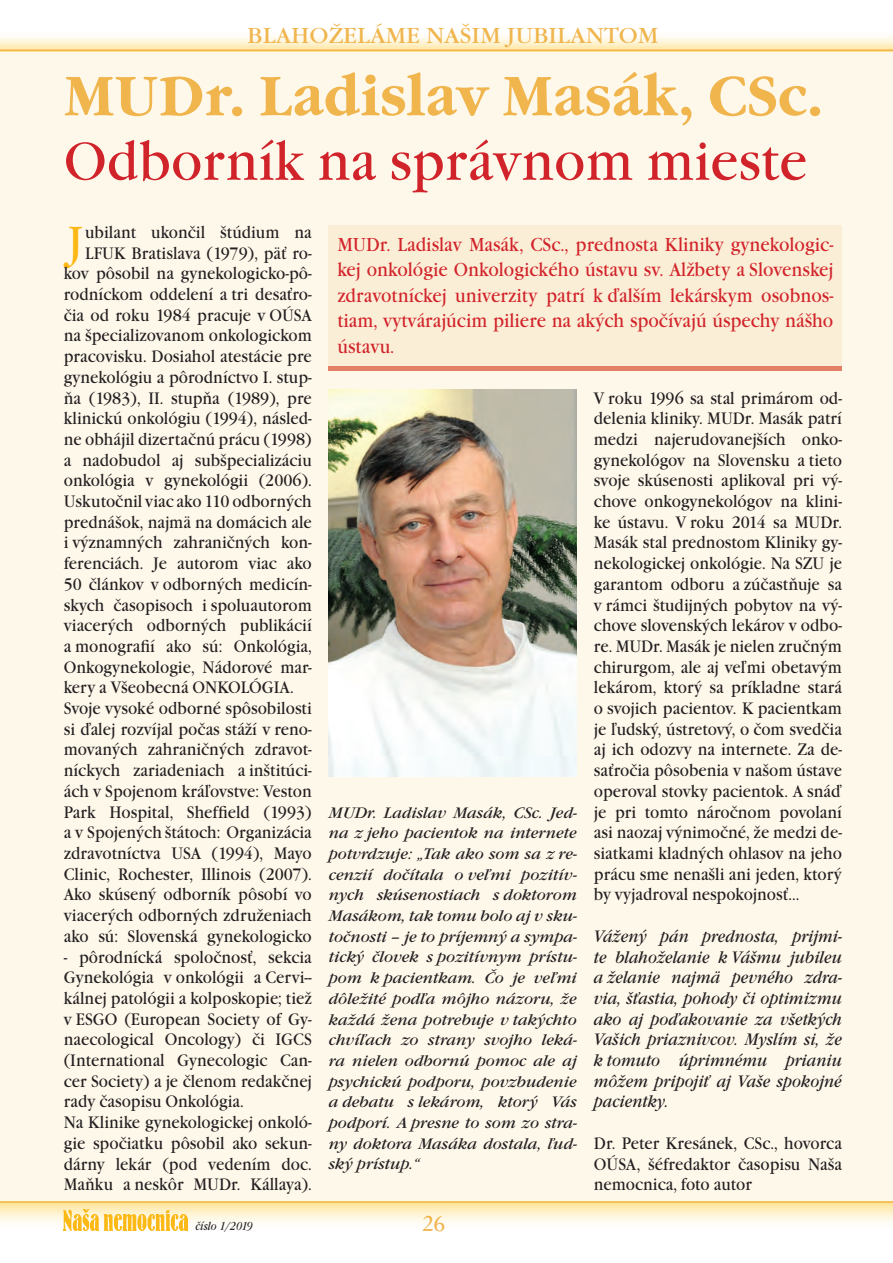
<style>
.page{position:relative;width:893px;height:1263px;background:#fff}
.page>*{position:absolute;margin:0;border:0;box-sizing:border-box;transform-origin:0 0}
.t1{font:700 57px "Garamond Itc TOT";color:#f0b54d;scale:.95 1}
.t2{font:55.5px "Garamond Itc TOT";color:#d1232a;scale:.95 1}
.t3{font:48.15px "Garamond Itc TOT";color:#fcb814;scale:.9 1}
.t4{font:24px "Garamond No 2 TOT";color:#f0b54d;scale:1.04 1}
.t5{font:22.5px "Garamond Itc TOT";color:#f0b54d;scale:1.04 1}
.t6{font:19.5px/25.5px "Garamond Itc TOT";color:#d1232a;text-align:justify;scale:.9 1}
.t7{font:17.25px/20.7px "Garamond Itc TOT";color:#231f20;text-align:justify;scale:.9 1}
.t8{font:italic 17.25px/20.7px "Garamond Itc TOT";color:#231f20;text-align:justify;scale:.9 1}
.t9{font:italic 15.75px/20.7px "Garamond Itc TOT";color:#231f20;text-align:justify}
.t10{font:italic 12px "Garamond Itc TOT";color:#231f20;scale:.85 1}
</style>
<div class="page">
<div style="left:0;top:50px;width:893px;height:1180px;background:#fef8eb"></div>
<div style="left:329px;top:225px;width:513px;height:145px;background:#fbeed6"></div>
<div style="left:329px;top:366px;width:513px;height:5px;background:#e18066"></div>
<img style="left:328px;top:389px;width:248px;height:387px">
<div style="left:0;top:1201px;width:893px;height:30px;background:linear-gradient(to bottom,#fee69d,#feffff)"></div>
<hr style="left:0;top:1201px;width:893px;height:2px;background:#f0b54d">
<svg style="left:0;top:36px;width:893px;height:14px;background:#fdf0cc"></svg>
<hr style="left:0;top:50px;width:893px;height:1px;background:#f0b54d">
<img style="left:64px;top:1210px;width:123px;height:20px">
<h3 class="t5" style="left:247px;top:23px;width:397px">BLAHOŽELÁME NAŠIM JUBILANTOM</h3>
<h1 class="t1" style="left:64px;top:63px;width:801px">MUDr. Ladislav Masák, CSc.</h1>
<h2 class="t2" style="left:64px;top:130px;width:784px">Odborník na správnom mieste</h2>
<h3 class="t3" style="left:68px;top:215px;width:19px">J</h3>
<p class="t7" style="left:85px;top:222px;width:253px">ubilant ukončil štúdium na</p>
<p class="t7" style="left:85px;top:243px;width:253px">LFUK Bratislava (1979), päť ro-</p>
<p class="t7" style="left:64px;top:263px;width:277px">kov pôsobil na gynekologicko-pô-</p>
<p class="t7" style="left:64px;top:284px;width:277px">rodníckom oddelení a tri desaťro-</p>
<p class="t7" style="left:64px;top:305px;width:277px">čia od roku 1984 pracuje v OÚSA</p>
<p class="t7" style="left:64px;top:325px;width:277px">na špecializovanom onkologickom</p>
<p class="t7" style="left:64px;top:346px;width:277px">pracovisku. Dosiahol atestácie pre</p>
<p class="t7" style="left:64px;top:367px;width:277px">gynekológiu a pôrodníctvo I. stup-</p>
<p class="t7" style="left:64px;top:388px;width:277px">ňa (1983), II. stupňa (1989), pre</p>
<p class="t7" style="left:64px;top:408px;width:277px">klinickú onkológiu (1994), násled-</p>
<p class="t7" style="left:64px;top:429px;width:277px">ne obhájil dizertačnú prácu (1998)</p>
<p class="t7" style="left:64px;top:450px;width:277px">a nadobudol aj subšpecializáciu</p>
<p class="t7" style="left:64px;top:470px;width:277px">onkológia v gynekológii (2006).</p>
<p class="t7" style="left:64px;top:491px;width:277px">Uskutočnil viac ako 110 odborných</p>
<p class="t7" style="left:64px;top:512px;width:277px">prednášok, najmä na domácich ale</p>
<p class="t7" style="left:64px;top:532px;width:277px">i významných zahraničných kon-</p>
<p class="t7" style="left:64px;top:553px;width:277px">ferenciách. Je autorom viac ako</p>
<p class="t7" style="left:64px;top:574px;width:277px">50 článkov v odborných medicín-</p>
<p class="t7" style="left:64px;top:595px;width:277px">skych časopisoch i spoluautorom</p>
<p class="t7" style="left:64px;top:615px;width:277px">viacerých odborných publikácií</p>
<p class="t7" style="left:64px;top:636px;width:277px">a monografií ako sú: Onkológia,</p>
<p class="t7" style="left:64px;top:657px;width:277px">Onkogynekologie, Nádorové mar-</p>
<p class="t7" style="left:64px;top:677px;width:257px">kery a Všeobecná ONKOLÓGIA.</p>
<p class="t7" style="left:64px;top:698px;width:277px">Svoje vysoké odborné spôsobilosti</p>
<p class="t7" style="left:64px;top:719px;width:277px">si ďalej rozvíjal počas stáží v reno-</p>
<p class="t7" style="left:64px;top:739px;width:277px">movaných zahraničných zdravot-</p>
<p class="t7" style="left:64px;top:760px;width:277px">níckych zariadeniach a inštitúci-</p>
<p class="t7" style="left:64px;top:781px;width:277px">ách v Spojenom kráľovstve: Veston</p>
<p class="t7" style="left:64px;top:802px;width:277px">Park Hospital, Sheffield (1993)</p>
<p class="t7" style="left:64px;top:822px;width:277px">a v Spojených štátoch: Organizácia</p>
<p class="t7" style="left:64px;top:843px;width:277px">zdravotníctva USA (1994), Mayo</p>
<p class="t7" style="left:64px;top:864px;width:277px">Clinic, Rochester, Illinois (2007).</p>
<p class="t7" style="left:64px;top:884px;width:277px">Ako skúsený odborník pôsobí vo</p>
<p class="t7" style="left:64px;top:905px;width:277px">viacerých odborných združeniach</p>
<p class="t7" style="left:64px;top:926px;width:277px">ako sú: Slovenská gynekologicko</p>
<p class="t7" style="left:64px;top:946px;width:277px;text-align:left">- pôrodnícká spoločnosť, sekcia<br>Gynekológia v onkológii a Cervi-- kálnej patológii a kolposkopie; tiež v ESGO (European Society of Gy&shy;naecological Oncology) či IGCS (International Gynecologic Can&shy;cer Society) a je členom redakčnej rady časopisu Onkológia.<br>Na Klinike gynekologickej onkoló&shy;gie spočiatku pôsobil ako sekun&shy;dárny lekár (pod vedením doc.<br>Maňku a neskôr MUDr. Kállaya).</p>
<p class="t6" style="left:337px;top:232px;width:553px">MUDr. Ladislav Masák, CSc., prednosta Kliniky gynekologic&shy;kej onkológie Onkologického ústavu sv. Alžbety a Slovenskej zdravotníckej univerzity patrí k ďalším lekárskym osobnos&shy;tiam, vytvárajúcim piliere na akých spočívajú úspechy nášho ústavu.</p>
<p class="t9" style="left:329px;top:802px;width:250px">MUDr. Ladislav Masák, CSc. Jed&shy;na z jeho pacientok na internete potvrdzuje: „Tak ako som sa z re&shy;cenzií dočítala o veľmi pozitív&shy;nych skúsenostiach s doktorom Masákom, tak tomu bolo aj v sku&shy;točnosti – je to príjemný a sympa&shy;tický človek s pozitívnym prístu&shy;pom k pacientkam. Čo je veľmi dôležité podľa môjho názoru, že každá žena potrebuje v takýchto chvíľach zo strany svojho leká&shy;ra nielen odbornú pomoc ale aj psychickú podporu, povzbudenie a debatu s lekárom, ktorý Vás podporí. A presne to som zo stra&shy;ny doktora Masáka dostala, ľud&shy;ský prístup.“</p>
<p class="t7" style="left:594px;top:388px;width:277px">V roku 1996 sa stal primárom od&shy;delenia kliniky. MUDr. Masák patrí medzi najerudovanejších onko&shy;gynekológov na Slovensku a tieto svoje skúsenosti aplikoval pri vý&shy;chove onkogynekológov na klini&shy;ke ústavu. V roku 2014 sa MUDr.<br>Masák stal prednostom Kliniky gy&shy;nekologickej onkológie. Na SZU je garantom odboru a zúčastňuje sa v rámci študijných pobytov na vý&shy;chove slovenských lekárov v odbo&shy;re. MUDr. Masák je nielen zručným chirurgom, ale aj veľmi obetavým lekárom, ktorý sa príkladne stará o svojich pacientov. K pacientkam je ľudský, ústretový, o čom svedčia aj ich odozvy na internete. Za de&shy;saťročia pôsobenia v našom ústave operoval stovky pacientok. A snáď je pri tomto náročnom povolaní asi naozaj výnimočné, že medzi de&shy;siatkami kladných ohlasov na jeho prácu sme nenašli ani jeden, ktorý by vyjadroval nespokojnosť...</p>
<p class="t8" style="left:594px;top:926px;width:277px">Vážený pán prednosta, prijmi&shy;te blahoželanie k Vášmu jubileu a želanie najmä pevného zdra&shy;via, šťastia, pohody či optimizmu ako aj poďakovanie za všetkých Vašich priaznivcov. Myslím si, že k tomuto úprimnému prianiu môžem pripojiť aj Vaše spokojné pacientky.</p>
<p class="t7" style="left:594px;top:1133px;width:277px">Dr. Peter Kresánek, CSc., hovorca OÚSA, šéfredaktor časopisu Naša nemocnica, foto autor</p>
<p class="t10" style="left:196px;top:1219px;width:69px">číslo 1/2019</p>
<h3 class="t4" style="left:422px;top:1209px;width:23px">26</h3>
</div>
